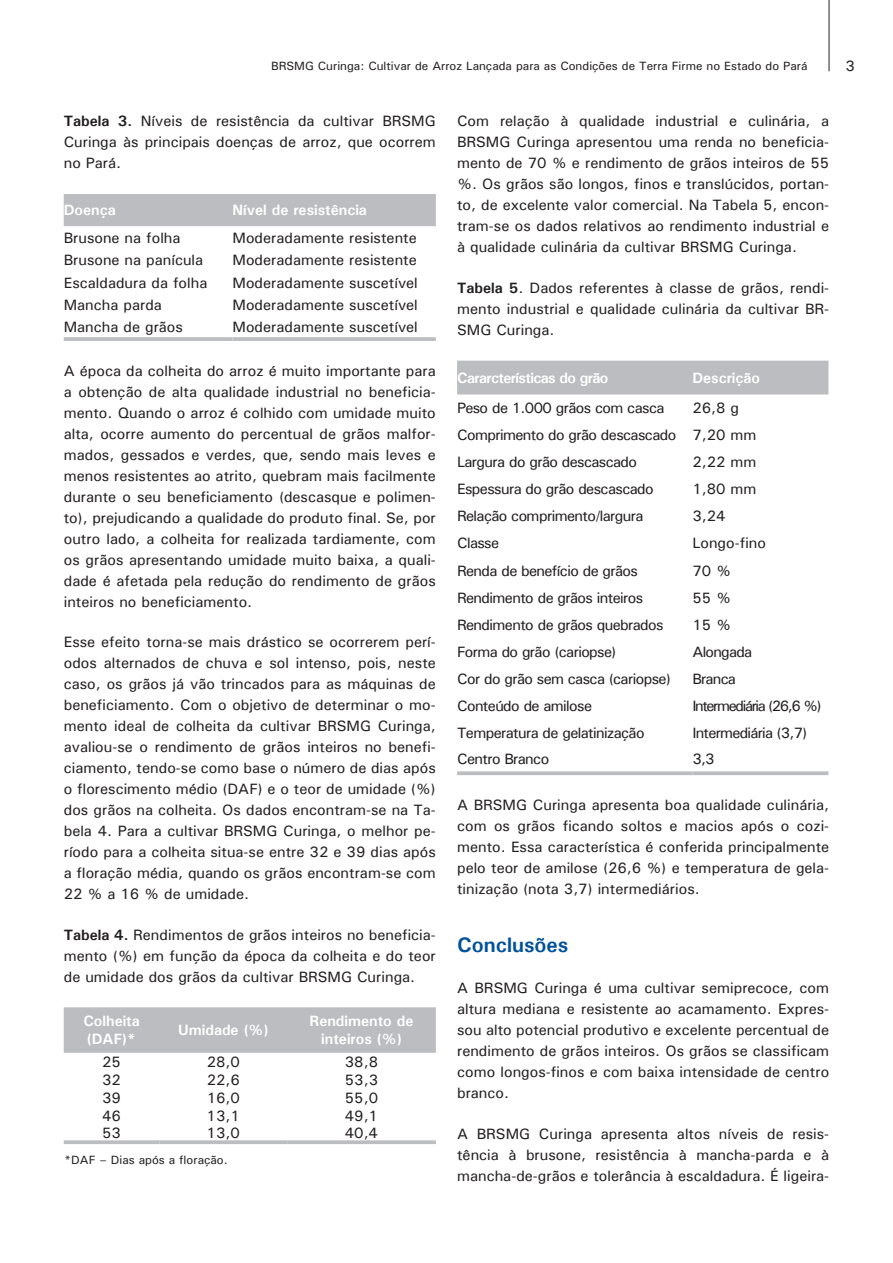
<style>
.page{position:relative;width:893px;height:1263px;background:#fff}
.page>*{position:absolute;margin:0;border:0;box-sizing:border-box;transform-origin:0 0}
.t1{font:700 21px "Univers";color:#01519b}
.t2{font:500 15px/21px "Univers";color:#231f20;text-align:justify}
.t3{font:500 15px/27px "Univers";letter-spacing:-.04em;color:#231f20}
.t4{font:700 15px/18px "Univers";color:#fff}
.t5{font:500 15px "Univers";letter-spacing:-.05em;color:#231f20}
.t6{font:700 15px "Univers";letter-spacing:-.04em;color:#fff}
.t7{font:500 15px "Univers";letter-spacing:-.09em;color:#231f20}
.t8{font:500 12px "Univers";color:#231f20}
.s1{font-weight:700}
</style>
<div class="page">
<hr style="left:829px;top:0;width:1px;height:71px;background:#231f20">
<div style="left:64px;top:194px;width:372px;height:32px;background:#bcbdc0"></div>
<hr style="left:64px;top:337px;width:168px;height:4px;background:#bcbdc0">
<hr style="left:232px;top:337px;width:204px;height:4px;background:#bcbdc0">
<div style="left:64px;top:1007px;width:372px;height:46px;background:#bcbdc0"></div>
<svg style="left:64px;top:1140px;width:95px;height:4px"></svg>
<svg style="left:159px;top:1140px;width:128px;height:4px"></svg>
<svg style="left:287px;top:1140px;width:149px;height:4px"></svg>
<div style="left:457px;top:361px;width:371px;height:33px;background:#bcbdc0"></div>
<svg style="left:457px;top:771px;width:235px;height:4px"></svg>
<svg style="left:692px;top:771px;width:136px;height:4px"></svg>
<p class="t8" style="left:271px;top:58px;width:538px">BRSMG Curinga: Cultivar de Arroz Lançada para as Condições de Terra Firme no Estado do Pará</p>
<p class="t2" style="left:845px;top:55px;width:11px">3</p>
<p class="t2" style="left:64px;top:110px;width:374px"><span class="s1">Tabela 3.</span> Níveis de resistência da cultivar BRSMG Curinga às principais doenças de arroz, que ocorrem no Pará.</p>
<p class="t4" style="left:64px;top:201px;width:54px">Doença</p>
<p class="t4" style="left:232px;top:201px;width:136px">Nível de resistência</p>
<p class="t2" style="left:64px;top:227px;width:118px">Brusone na folha</p>
<p class="t2" style="left:232px;top:227px;width:186px">Moderadamente resistente</p>
<p class="t2" style="left:64px;top:249px;width:141px">Brusone na panícula</p>
<p class="t2" style="left:232px;top:249px;width:186px">Moderadamente resistente</p>
<p class="t2" style="left:64px;top:272px;width:145px">Escaldadura da folha</p>
<p class="t2" style="left:232px;top:272px;width:187px">Moderadamente suscetível</p>
<p class="t2" style="left:64px;top:294px;width:100px">Mancha parda</p>
<p class="t2" style="left:232px;top:294px;width:187px">Moderadamente suscetível</p>
<p class="t2" style="left:64px;top:316px;width:121px">Mancha de grãos</p>
<p class="t2" style="left:232px;top:316px;width:187px">Moderadamente suscetível</p>
<p class="t2" style="left:64px;top:359px;width:374px">A época da colheita do arroz é muito importante para a obtenção de alta qualidade industrial no beneficia&shy;mento. Quando o arroz é colhido com umidade muito alta, ocorre aumento do percentual de grãos malfor&shy;mados, gessados e verdes, que, sendo mais leves e menos resistentes ao atrito, quebram mais facilmente durante o seu beneficiamento (descasque e polimen&shy;to), prejudicando a qualidade do produto final. Se, por outro lado, a colheita for realizada tardiamente, com os grãos apresentando umidade muito baixa, a quali&shy;dade é afetada pela redução do rendimento de grãos inteiros no beneficiamento.</p>
<p class="t2" style="left:64px;top:631px;width:374px">Esse efeito torna-se mais drástico se ocorrerem perí&shy;odos alternados de chuva e sol intenso, pois, neste caso, os grãos já vão trincados para as máquinas de beneficiamento. Com o objetivo de determinar o mo&shy;mento ideal de colheita da cultivar BRSMG Curinga, avaliou-se o rendimento de grãos inteiros no benefi&shy;ciamento, tendo-se como base o número de dias após o florescimento médio (DAF) e o teor de umidade (%) dos grãos na colheita. Os dados encontram-se na Ta&shy;bela 4. Para a cultivar BRSMG Curinga, o melhor pe&shy;ríodo para a colheita situa-se entre 32 e 39 dias após a floração média, quando os grãos encontram-se com 22 % a 16 % de umidade.</p>
<p class="t2" style="left:64px;top:924px;width:374px"><span class="s1">Tabela 4.</span> Rendimentos de grãos inteiros no beneficia&shy;mento (%) em função da época da colheita e do teor de umidade dos grãos da cultivar BRSMG Curinga.</p>
<p class="t4" style="left:83px;top:1012px;width:58px">Colheita (DAF)*</p>
<p class="t4" style="left:178px;top:1021px;width:92px">Umidade (%)</p>
<p class="t4" style="left:310px;top:1012px;width:105px;text-align:center">Rendimento de inteiros (%)</p>
<p class="t2" style="left:102px;top:1051px;width:20px">25</p>
<p class="t2" style="left:207px;top:1051px;width:35px">28,0</p>
<p class="t2" style="left:345px;top:1051px;width:35px">38,8</p>
<p class="t2" style="left:102px;top:1069px;width:20px">32</p>
<p class="t2" style="left:207px;top:1069px;width:35px">22,6</p>
<p class="t2" style="left:345px;top:1069px;width:35px">53,3</p>
<p class="t2" style="left:102px;top:1087px;width:20px">39</p>
<p class="t2" style="left:207px;top:1087px;width:35px">16,0</p>
<p class="t2" style="left:345px;top:1087px;width:35px">55,0</p>
<p class="t2" style="left:102px;top:1104px;width:20px">46</p>
<p class="t2" style="left:207px;top:1104px;width:35px">13,1</p>
<p class="t2" style="left:345px;top:1104px;width:35px">49,1</p>
<p class="t2" style="left:102px;top:1121px;width:20px">53</p>
<p class="t2" style="left:207px;top:1121px;width:35px">13,0</p>
<p class="t2" style="left:345px;top:1121px;width:35px">40,4</p>
<p class="t8" style="left:64px;top:1152px;width:166px">*DAF – Dias após a floração.</p>
<p class="t2" style="left:457px;top:110px;width:374px">Com relação à qualidade industrial e culinária, a BRSMG Curinga apresentou uma renda no beneficia&shy;mento de 70 % e rendimento de grãos inteiros de 55 %. Os grãos são longos, finos e translúcidos, portan&shy;to, de excelente valor comercial. Na Tabela 5, encon&shy;tram-se os dados relativos ao rendimento industrial e à qualidade culinária da cultivar BRSMG Curinga.</p>
<p class="t2" style="left:457px;top:277px;width:374px"><span class="s1">Tabela 5</span>. Dados referentes à classe de grãos, rendi&shy;mento industrial e qualidade culinária da cultivar BR-SMG Curinga.</p>
<p class="t6" style="left:457px;top:368px;width:153px">Cararcterísticas do grão</p>
<p class="t4" style="left:692px;top:368px;width:69px">Descrição</p>
<p class="t3" style="left:457px;top:394px;width:209px">Peso de 1.000 grãos com casca</p>
<p class="t3" style="left:457px;top:394px;width:301px;text-indent:235px">26,8 g<br>Comprimento do grão descascado 7,20 mm<br>Largura do grão descascado</p>
<p class="t2" style="left:692px;top:451px;width:66px">2,22 mm</p>
<p class="t3" style="left:457px;top:475px;width:198px">Espessura do grão descascado</p>
<p class="t2" style="left:692px;top:478px;width:66px">1,80 mm</p>
<p class="t3" style="left:457px;top:502px;width:188px">Relação comprimento/largura</p>
<p class="t2" style="left:692px;top:505px;width:35px">3,24</p>
<p class="t2" style="left:457px;top:532px;width:44px">Classe</p>
<p class="t2" style="left:692px;top:532px;width:75px">Longo-fino</p>
<p class="t3" style="left:457px;top:556px;width:182px">Renda de benefício de grãos</p>
<p class="t2" style="left:692px;top:559px;width:40px">70 %</p>
<p class="t3" style="left:457px;top:583px;width:188px">Rendimento de grãos inteiros</p>
<p class="t2" style="left:692px;top:586px;width:40px">55 %</p>
<p class="t3" style="left:457px;top:611px;width:208px">Rendimento de grãos quebrados</p>
<p class="t2" style="left:692px;top:614px;width:40px">15 %</p>
<p class="t3" style="left:457px;top:638px;width:161px">Forma do grão (cariopse)</p>
<p class="t5" style="left:692px;top:642px;width:61px">Alongada</p>
<p class="t3" style="left:457px;top:665px;width:215px">Cor do grão sem casca (cariopse)</p>
<p class="t2" style="left:692px;top:668px;width:45px">Branca</p>
<p class="t3" style="left:457px;top:692px;width:137px">Conteúdo de amilose</p>
<p class="t7" style="left:692px;top:696px;width:131px">Intermediária (26,6 %)</p>
<p class="t3" style="left:457px;top:719px;width:189px">Temperatura de gelatinização</p>
<p class="t5" style="left:692px;top:723px;width:116px">Intermediária (3,7)</p>
<p class="t3" style="left:457px;top:745px;width:94px">Centro Branco</p>
<p class="t2" style="left:692px;top:748px;width:24px">3,3</p>
<p class="t2" style="left:457px;top:794px;width:374px">A BRSMG Curinga apresenta boa qualidade culinária, com os grãos ficando soltos e macios após o cozi&shy;mento. Essa característica é conferida principalmente pelo teor de amilose (26,6 %) e temperatura de gela&shy;tinização (nota 3,7) intermediários.</p>
<h1 class="t1" style="left:457px;top:932px;width:113px">Conclusões</h1>
<p class="t2" style="left:457px;top:977px;width:374px">A BRSMG Curinga é uma cultivar semiprecoce, com altura mediana e resistente ao acamamento. Expres&shy;sou alto potencial produtivo e excelente percentual de rendimento de grãos inteiros. Os grãos se classificam como longos-finos e com baixa intensidade de centro branco.</p>
<p class="t2" style="left:457px;top:1122px;width:374px">A BRSMG Curinga apresenta altos níveis de resis&shy;tência à brusone, resistência à mancha-parda e à mancha-de-grãos e tolerância à escaldadura. É ligeira-</p>
</div>
